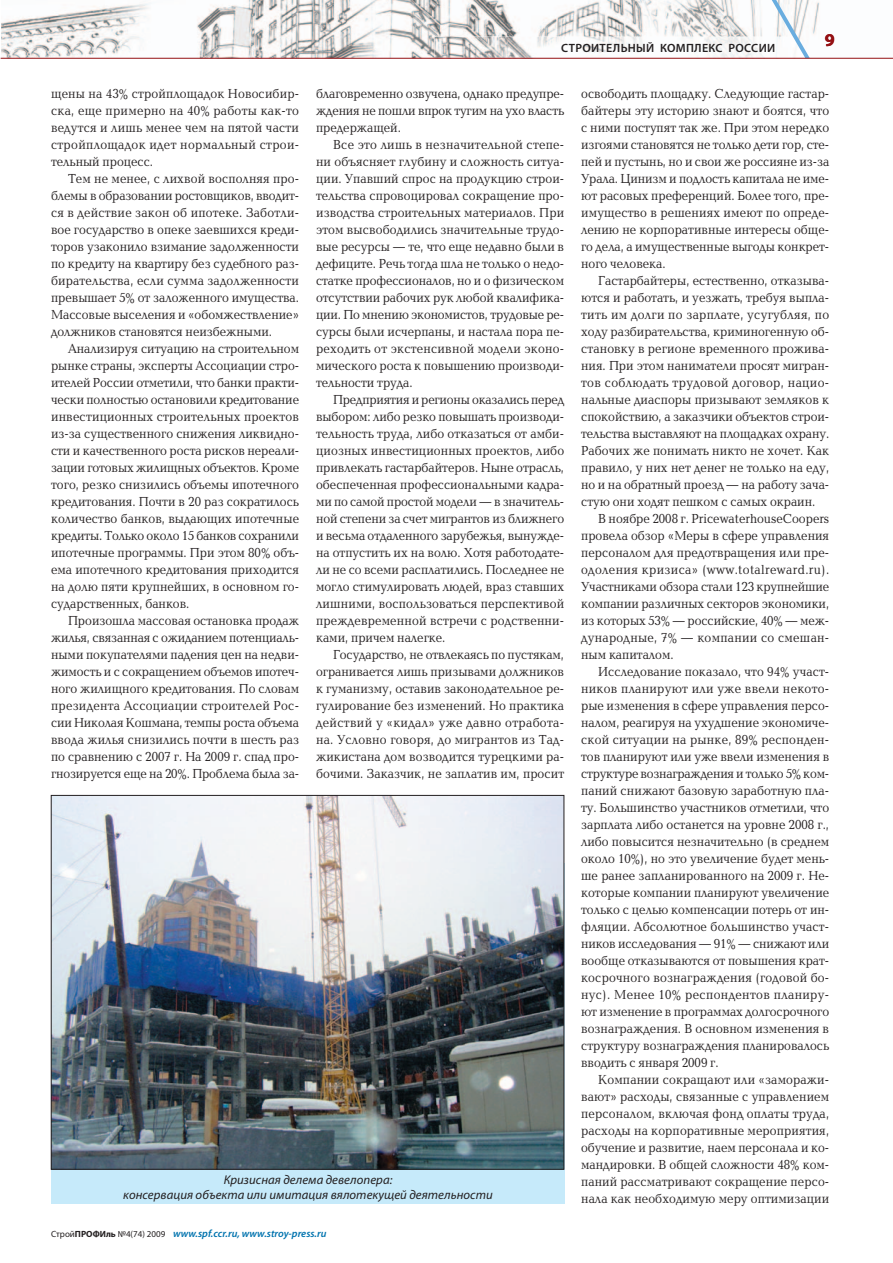
<style>
.page{position:relative;width:893px;height:1263px;background:#fff}
.page>*{position:absolute;margin:0;border:0;box-sizing:border-box;transform-origin:0 0}
.t1{font:700 18px "Myriad Pro";color:#941114}
.t2{font:13.5px/17px "Baltica C";color:#231f20;text-align:justify;scale:.9 1}
.t3{font:italic 12.75px/15px "Myriad Pro";letter-spacing:.005em;color:#231f20;text-align:center}
.t4{font:600 12px "Myriad Pro";letter-spacing:.025em;color:#231f20}
.t5{font:italic 600 10.5px "Myriad Pro";color:#0073ae}
.s1{font-weight:400;font-style:normal;font-size:9px;color:#231f20}
.s2{font-weight:700;font-style:normal;font-size:9px;color:#231f20}
</style>
<div class="page">
<img style="left:1px;top:0;width:892px;height:58px">
<img style="left:434px;top:37px;width:328px;height:21px">
<svg style="left:762px;top:0;width:48px;height:58px"></svg>
<hr style="left:1px;top:58px;width:892px;height:1px;background:#941114">
<div style="left:51px;top:863px;width:513px;height:340px;background:#c6eafa"></div>
<img style="left:53px;top:797px;width:509px;height:370px">
<p class="t4" style="left:561px;top:44px;width:215px">СТРОИТЕЛЬНЫЙ КОМПЛЕКС РОССИИ</p>
<h1 class="t1" style="left:825px;top:34px;width:11px">9</h1>
<p class="t2" style="left:51px;top:86px;width:277px">щены на 43% стройплощадок Новосибир&shy;ска, еще примерно на 40% работы как-то ведутся и лишь менее чем на пятой части стройплощадок идет нормальный строи&shy;тельный процесс.</p>
<p class="t2" style="left:51px;top:171px;width:277px;text-indent:17px">Тем не менее, с лихвой восполняя про&shy;блемы в образовании ростовщиков, вводит&shy;ся в действие закон об ипотеке. Заботли&shy;вое государство в опеке заевшихся креди&shy;торов узаконило взимание задолженности по кредиту на квартиру без судебного раз&shy;бирательства, если сумма задолженности превышает 5% от заложенного имущества.<br>Массовые выселения и «обомжествление» должников становятся неизбежными.</p>
<p class="t2" style="left:51px;top:341px;width:277px;text-indent:17px">Анализируя ситуацию на строительном рынке страны, эксперты Ассоциации стро&shy;ителей России отметили, что банки практи&shy;чески полностью остановили кредитование инвестиционных строительных проектов из-за существенного снижения ликвидно&shy;сти и качественного роста рисков нереали&shy;зации готовых жилищных объектов. Кроме того, резко снизились объемы ипотечного кредитования. Почти в 20 раз сократилось количество банков, выдающих ипотечные кредиты. Только около 15 банков сохранили ипотечные программы. При этом 80% объ&shy;ема ипотечного кредитования приходится на долю пяти крупнейших, в основном го&shy;сударственных, банков.</p>
<p class="t2" style="left:51px;top:614px;width:277px;text-indent:17px">Произошла массовая остановка продаж жилья, связанная с ожиданием потенциаль&shy;ными покупателями падения цен на недви&shy;жимость и с сокращением объемов ипотеч&shy;ного жилищного кредитования. По словам президента Ассоциации строителей Рос&shy;сии Николая Кошмана, темпы роста объема ввода жилья снизились почти в шесть раз по сравнению с 2007 г. На 2009 г. спад про&shy;гнозируется еще на 20%. Проблема была за-</p>
<p class="t2" style="left:316px;top:86px;width:277px">благовременно озвучена, однако предупре&shy;ждения не пошли впрок тугим на ухо власть предержащей.</p>
<p class="t2" style="left:316px;top:137px;width:277px;text-indent:17px">Все это лишь в незначительной степе&shy;ни объясняет глубину и сложность ситуа&shy;ции. Упавший спрос на продукцию строи&shy;тельства спровоцировал сокращение про&shy;изводства строительных материалов. При этом высвободились значительные трудо&shy;вые ресурсы — те, что еще недавно были в дефиците. Речь тогда шла не только о недо&shy;статке профессионалов, но и о физическом отсутствии рабочих рук любой квалифика&shy;ции. По мнению экономистов, трудовые ре&shy;сурсы были исчерпаны, и настала пора пе&shy;реходить от экстенсивной модели эконо&shy;мического роста к повышению производи&shy;тельности труда.</p>
<p class="t2" style="left:316px;top:392px;width:277px;text-indent:17px">Предприятия и регионы оказались перед выбором: либо резко повышать производи&shy;тельность труда, либо отказаться от амби&shy;циозных инвестиционных проектов, либо привлекать гастарбайтеров. Ныне отрасль, обеспеченная профессиональными кадра&shy;ми по самой простой модели — в значитель&shy;ной степени за счет мигрантов из ближнего и весьма отдаленного зарубежья, вынужде&shy;на отпустить их на волю. Хотя работодате&shy;ли не со всеми расплатились. Последнее не могло стимулировать людей, враз ставших лишними, воспользоваться перспективой преждевременной встречи с родственни&shy;ками, причем налегке.</p>
<p class="t2" style="left:316px;top:648px;width:277px;text-indent:17px">Государство, не отвлекаясь по пустякам, огранивается лишь призывами должников к гуманизму, оставив законодательное ре&shy;гулирование без изменений. Но практика действий у «кидал» уже давно отработа&shy;на. Условно говоря, до мигрантов из Тад&shy;жикистана дом возводится турецкими ра&shy;бочими. Заказчик, не заплатив им, просит</p>
<p class="t3" style="left:123px;top:1173px;width:371px">Кризисная делема девелопера:<br>консервация объекта или имитация вялотекущей деятельности</p>
<p class="t5" style="left:51px;top:1230px;width:277px"><span class="s1">Cтрой</span><span class="s2">ПРОФИль</span> <span class="s1">№4(74) 2009</span> www.spf.ccr.ru, www.stroy-press.ru</p>
<p class="t2" style="left:581px;top:86px;width:277px">освободить площадку. Следующие гастар&shy;байтеры эту историю знают и боятся, что с ними поступят так же. При этом нередко изгоями становятся не только дети гор, сте&shy;пей и пустынь, но и свои же россияне из-за Урала. Цинизм и подлость капитала не име&shy;ют расовых преференций. Более того, пре&shy;имущество в решениях имеют по опреде&shy;лению не корпоративные интересы обще&shy;го дела, а имущественные выгоды конкрет&shy;ного человека.</p>
<p class="t2" style="left:581px;top:273px;width:277px;text-indent:17px">Гастарбайтеры, естественно, отказыва&shy;ются и работать, и уезжать, требуя выпла&shy;тить им долги по зарплате, усугубляя, по ходу разбирательства, криминогенную об&shy;становку в регионе временного прожива&shy;ния. При этом наниматели просят мигран&shy;тов соблюдать трудовой договор, нацио&shy;нальные диаспоры призывают земляков к спокойствию, а заказчики объектов строи&shy;тельства выставляют на площадках охрану.<br>Рабочих же понимать никто не хочет. Как правило, у них нет денег не только на еду, но и на обратный проезд — на работу зача&shy;стую они ходят пешком с самых окраин.</p>
<p class="t2" style="left:581px;top:511px;width:277px;text-indent:17px">В ноябре 2008 г. PricewaterhouseCoopers провела обзор «Меры в сфере управления персоналом для предотвращения или пре&shy;одоления кризиса» (www.totalreward.ru).<br>Участниками обзора стали 123 крупнейшие компании различных секторов экономики, из которых 53% — российские, 40% — меж&shy;дународные, 7% — компании со смешан&shy;ным капиталом.</p>
<p class="t2" style="left:581px;top:665px;width:277px;text-indent:17px">Исследование показало, что 94% участ&shy;ников планируют или уже ввели некото&shy;рые изменения в сфере управления персо&shy;налом, реагируя на ухудшение экономиче&shy;ской ситуации на рынке, 89% респонден&shy;тов планируют или уже ввели изменения в структуре вознаграждения и только 5% ком&shy;паний снижают базовую заработную пла&shy;ту. Большинство участников отметили, что зарплата либо останется на уровне 2008 г., либо повысится незначительно (в среднем около 10%), но это увеличение будет мень&shy;ше ранее запланированного на 2009 г. Не&shy;которые компании планируют увеличение только с целью компенсации потерь от ин&shy;фляции. Абсолютное большинство участ&shy;ников исследования — 91% — снижают или вообще отказываются от повышения крат&shy;косрочного вознаграждения (годовой бо&shy;нус). Менее 10% респондентов планиру&shy;ют изменение в программах долгосрочного вознаграждения. В основном изменения в структуру вознаграждения планировалось вводить с января 2009 г.</p>
<p class="t2" style="left:581px;top:1073px;width:277px;text-indent:17px">Компании сокращают или «заморажи&shy;вают» расходы, связанные с управлением персоналом, включая фонд оплаты труда, расходы на корпоративные мероприятия, обучение и развитие, наем персонала и ко&shy;мандировки. В общей сложности 48% ком&shy;паний рассматривают сокращение персо&shy;нала как необходимую меру оптимизации</p>
</div>
